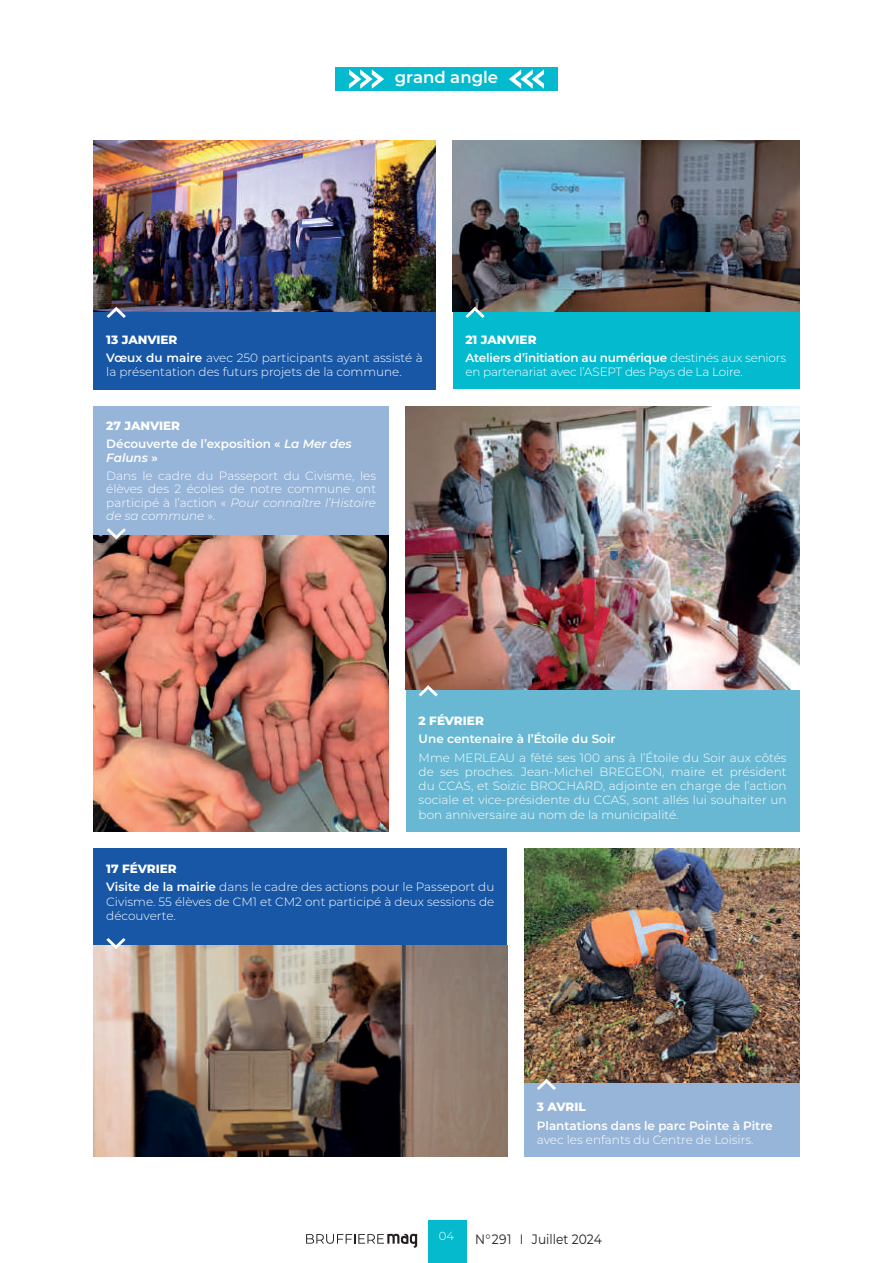
<style>
.page{position:relative;width:893px;height:1263px;background:#fff}
.page>*{position:absolute;margin:0;border:0;box-sizing:border-box;transform-origin:0 0}
.t1{font:600 16.5px "Montserrat";color:#fff}
.t2{font:13.65px "Montserrat";color:#231f20;scale:.9 1}
.t3{font:300 12px/14.2px "Montserrat";color:#fff}
.t4{font:600 12px/18.5px "Montserrat";color:#fff}
.t5{font:800 12px "Montserrat";color:#fff}
.t6{font:300 11.7px "Montserrat";color:#fff}
.s1{font-weight:800}
.s2{font-weight:600}
.s3{font-style:italic}
.s4{font-weight:600;font-style:italic}
.s5{font-weight:300}
</style>
<div class="page">
<div style="left:428px;top:1220px;width:38px;height:43px;background:#05bacd"></div>
<svg style="left:306px;top:1234px;width:111px;height:14px"></svg>
<div style="left:94px;top:848px;width:413px;height:309px;background:#1856a6"></div>
<div style="left:335px;top:67px;width:223px;height:24px;background:#03bace"></div>
<svg style="left:349px;top:69px;width:35px;height:20px"></svg>
<svg style="left:509px;top:69px;width:35px;height:20px"></svg>
<div style="left:94px;top:151px;width:342px;height:238px;background:#1856a6"></div>
<img style="left:94px;top:140px;width:342px;height:171px">
<svg style="left:107px;top:307px;width:19px;height:11px"></svg>
<div style="left:453px;top:171px;width:346px;height:218px;background:#03bace"></div>
<img style="left:453px;top:140px;width:346px;height:171px">
<svg style="left:465px;top:307px;width:20px;height:11px"></svg>
<div style="left:524px;top:867px;width:275px;height:290px;background:#96b5d9"></div>
<img style="left:524px;top:848px;width:275px;height:234px">
<svg style="left:537px;top:1079px;width:19px;height:11px"></svg>
<img style="left:94px;top:945px;width:413px;height:212px">
<svg style="left:106px;top:938px;width:20px;height:11px"></svg>
<div style="left:406px;top:406px;width:393px;height:425px;background:#68b8d3"></div>
<img style="left:406px;top:406px;width:393px;height:284px">
<svg style="left:419px;top:685px;width:19px;height:11px"></svg>
<div style="left:94px;top:406px;width:295px;height:227px;background:#96b5d9"></div>
<img style="left:94px;top:535px;width:295px;height:296px">
<svg style="left:107px;top:528px;width:19px;height:11px"></svg>
<h1 class="t1" style="left:395px;top:66px;width:105px">grand angle</h1>
<p class="t3" style="left:106px;top:330px;width:318px;line-height:18.5px"><span class="s1">13 JANVIER<br></span><span class="s2">Vœux du maire</span> avec 250 participants ayant assisté à</p>
<p class="t3" style="left:106px;top:365px;width:297px">la présentation des futurs projets de la commune.</p>
<p class="t4" style="left:106px;top:417px;width:247px;line-height:17.7px"><span class="s1">27 JANVIER<br></span>Découverte de l’exposition « <span class="s3">La Mer des</span></p>
<p class="t3" style="left:106px;top:448px;width:271px;line-height:17.7px"><span class="s4">Faluns</span> <span class="s2">»<br></span>Dans le cadre du Passeport du Civisme, les</p>
<p class="t3" style="left:106px;top:482px;width:271px;line-height:13.5px;text-align:justify">élèves des 2 écoles de notre commune ont participé à l’action « <span class="s3">Pour connaître l’Histoire de sa commune</span> ».</p>
<p class="t4" style="left:465px;top:330px;width:322px"><span class="s1">21 JANVIER<br></span>Ateliers d’initiation au numérique <span class="s5">destinés aux seniors</span></p>
<p class="t3" style="left:465px;top:365px;width:279px">en partenariat avec l’ASEPT des Pays de La Loire.</p>
<p class="t5" style="left:419px;top:711px;width:67px">2 FÉVRIER</p>
<p class="t4" style="left:419px;top:729px;width:198px">Une centenaire à l’Étoile du Soir</p>
<p class="t3" style="left:419px;top:750px;width:370px;text-align:justify">Mme MERLEAU a fêté ses 100 ans à l’Étoile du Soir aux côtés de ses proches. Jean-Michel BREGEON, maire et président du CCAS, et Soizic BROCHARD, adjointe en charge de l’action sociale et vice-présidente du CCAS, sont allés lui souhaiter un bon anniversaire au nom de la municipalité.</p>
<p class="t3" style="left:106px;top:859px;width:390px;line-height:18.5px"><span class="s1">17 FÉVRIER<br></span><span class="s2">Visite de la mairie</span> dans le cadre des actions pour le Passeport du</p>
<p class="t3" style="left:106px;top:894px;width:389px">Civisme. 55 élèves de CM1 et CM2 ont participé à deux sessions de découverte.</p>
<p class="t5" style="left:537px;top:1098px;width:50px">3 AVRIL</p>
<p class="t4" style="left:537px;top:1116px;width:237px">Plantations dans le parc Pointe à Pitre</p>
<p class="t3" style="left:537px;top:1132px;width:218px">avec les enfants du Centre de Loisirs.</p>
<p class="t6" style="left:439px;top:1228px;width:17px">04</p>
<p class="t2" style="left:475px;top:1229px;width:142px">N°291 I Juillet 2024</p>
</div>
